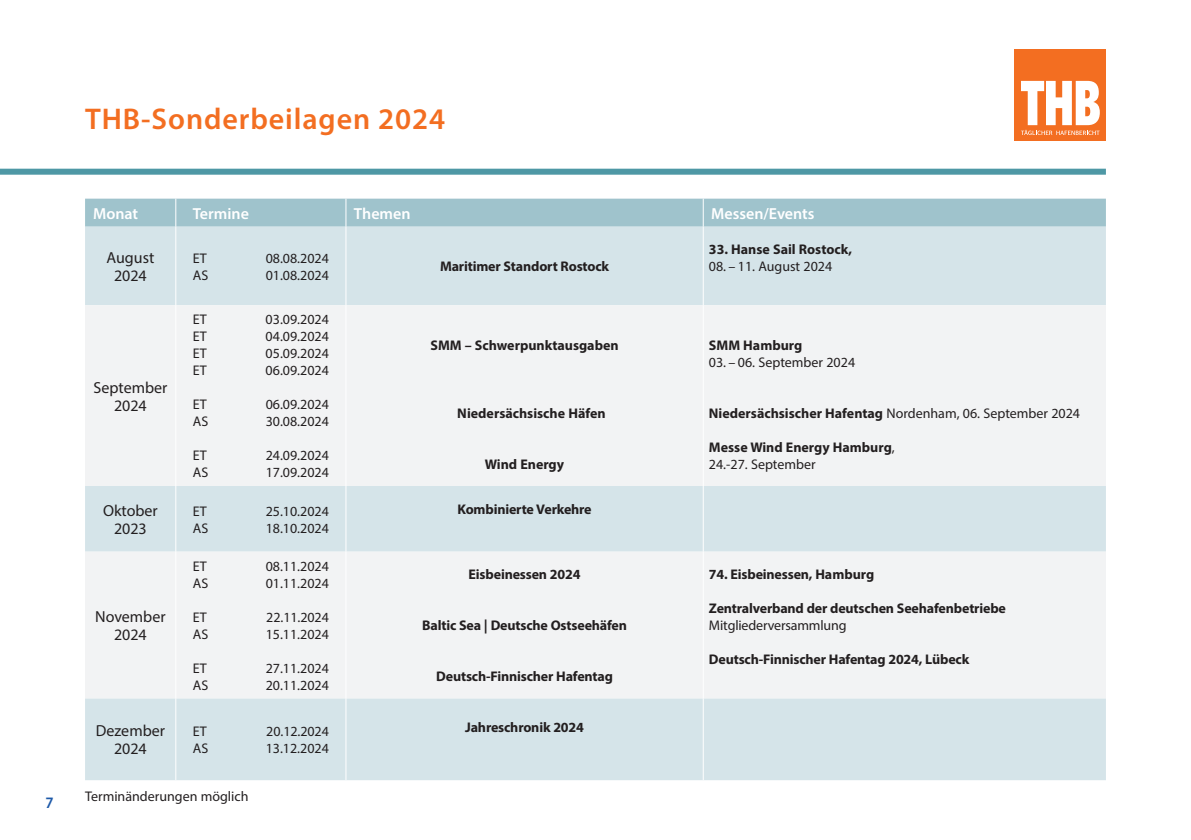
<style>
.page{position:relative;width:1191px;height:840px;background:#fff}
.page>*{position:absolute;margin:0;border:0;box-sizing:border-box;transform-origin:0 0}
.t1{font:600 30px "Myriad Pro";letter-spacing:.03em;color:#f36e21}
.t2{font:16px/18px "Myriad Pro";color:#231f20;text-align:center}
.t3{font:600 16px "Myriad Pro";color:#fff}
.t4{font:600 16px "Myriad Pro";color:#1d59a8;scale:.95 1}
.t5{font:14px "Myriad Pro";color:#231f20}
.t6{font:700 14px/17px "Myriad Pro";letter-spacing:-.01em;color:#231f20}
.s1{font-weight:700}
.s2{font-weight:400}
</style>
<div class="page">
<div style="left:85px;top:226px;width:1021px;height:553px;background:#d5e4e9"></div>
<svg style="left:85px;top:305px;width:1021px;height:393px;fill:#f2f3f4"></svg>
<div style="left:85px;top:198px;width:1021px;height:28px;background:#9fc3cc"></div>
<hr style="left:175px;top:226px;width:1px;height:79px;background:#fff">
<hr style="left:345px;top:226px;width:1px;height:79px;background:#fff">
<hr style="left:702px;top:226px;width:1px;height:79px;background:#fff">
<hr style="left:175px;top:305px;width:1px;height:180px;background:#fff">
<hr style="left:345px;top:305px;width:1px;height:180px;background:#fff">
<hr style="left:702px;top:305px;width:1px;height:180px;background:#fff">
<hr style="left:175px;top:485px;width:1px;height:66px;background:#fff">
<hr style="left:345px;top:485px;width:1px;height:66px;background:#fff">
<hr style="left:702px;top:485px;width:1px;height:66px;background:#fff">
<hr style="left:175px;top:551px;width:1px;height:147px;background:#fff">
<hr style="left:345px;top:551px;width:1px;height:147px;background:#fff">
<hr style="left:702px;top:551px;width:1px;height:147px;background:#fff">
<hr style="left:175px;top:698px;width:1px;height:81px;background:#fff">
<hr style="left:345px;top:698px;width:1px;height:81px;background:#fff">
<hr style="left:702px;top:698px;width:1px;height:81px;background:#fff">
<div style="left:1015px;top:50px;width:91px;height:91px;background:#f36e21"></div>
<svg style="left:1021px;top:81px;width:78px;height:54px"></svg>
<div style="left:0;top:168px;width:1106px;height:6px;background:#4e98a5"></div>
<p class="t4" style="left:45px;top:792px;width:10px">7</p>
<h1 class="t1" style="left:85px;top:100px;width:362px">THB-Sonderbeilagen 2024</h1>
<p class="t3" style="left:93px;top:203px;width:47px">Monat</p>
<p class="t3" style="left:193px;top:203px;width:58px">Termine</p>
<p class="t3" style="left:354px;top:203px;width:58px">Themen</p>
<p class="t3" style="left:711px;top:203px;width:105px">Messen/Events</p>
<p class="t2" style="left:106px;top:248px;width:49px">August<br>2024</p>
<p class="t5" style="left:193px;top:249px;width:16px">ET</p>
<p class="t5" style="left:266px;top:249px;width:65px">08.08.2024</p>
<p class="t6" style="left:709px;top:240px;width:145px">33. Hanse Sail Rostock,</p>
<p class="t5" style="left:709px;top:258px;width:125px">08. – 11. August 2024</p>
<p class="t6" style="left:440px;top:257px;width:171px">Maritimer Standort Rostock</p>
<p class="t5" style="left:193px;top:266px;width:17px">AS</p>
<p class="t5" style="left:266px;top:266px;width:65px">01.08.2024</p>
<p class="t2" style="left:93px;top:378px;width:76px">September<br>2024</p>
<p class="t5" style="left:193px;top:311px;width:16px">ET</p>
<p class="t5" style="left:266px;top:311px;width:65px">03.09.2024</p>
<p class="t5" style="left:193px;top:328px;width:16px">ET</p>
<p class="t5" style="left:266px;top:328px;width:65px">04.09.2024</p>
<p class="t5" style="left:193px;top:345px;width:16px">ET</p>
<p class="t5" style="left:266px;top:345px;width:65px">05.09.2024</p>
<p class="t5" style="left:193px;top:362px;width:16px">ET</p>
<p class="t5" style="left:266px;top:362px;width:65px">06.09.2024</p>
<p class="t5" style="left:193px;top:396px;width:16px">ET</p>
<p class="t5" style="left:266px;top:396px;width:65px">06.09.2024</p>
<p class="t5" style="left:193px;top:413px;width:17px">AS</p>
<p class="t5" style="left:266px;top:413px;width:65px">30.08.2024</p>
<p class="t5" style="left:193px;top:447px;width:16px">ET</p>
<p class="t5" style="left:266px;top:447px;width:65px">24.09.2024</p>
<p class="t5" style="left:193px;top:464px;width:17px">AS</p>
<p class="t5" style="left:266px;top:464px;width:65px">17.09.2024</p>
<p class="t2" style="left:103px;top:501px;width:56px">Oktober<br>2023</p>
<p class="t5" style="left:193px;top:502px;width:16px">ET</p>
<p class="t5" style="left:266px;top:502px;width:65px">25.10.2024</p>
<p class="t5" style="left:193px;top:519px;width:17px">AS</p>
<p class="t5" style="left:266px;top:519px;width:65px">18.10.2024</p>
<p class="t2" style="left:95px;top:607px;width:72px">November<br>2024</p>
<p class="t5" style="left:193px;top:557px;width:16px">ET</p>
<p class="t5" style="left:266px;top:557px;width:65px">08.11.2024</p>
<p class="t5" style="left:193px;top:574px;width:17px">AS</p>
<p class="t5" style="left:266px;top:574px;width:65px">01.11.2024</p>
<p class="t5" style="left:193px;top:608px;width:16px">ET</p>
<p class="t5" style="left:266px;top:608px;width:64px">22.11.2024</p>
<p class="t5" style="left:193px;top:625px;width:17px">AS</p>
<p class="t5" style="left:266px;top:625px;width:65px">15.11.2024</p>
<p class="t5" style="left:193px;top:659px;width:16px">ET</p>
<p class="t5" style="left:266px;top:659px;width:65px">27.11.2024</p>
<p class="t5" style="left:193px;top:676px;width:17px">AS</p>
<p class="t5" style="left:266px;top:676px;width:65px">20.11.2024</p>
<p class="t2" style="left:96px;top:721px;width:71px">Dezember<br>2024</p>
<p class="t5" style="left:193px;top:722px;width:16px">ET</p>
<p class="t5" style="left:266px;top:722px;width:64px">20.12.2024</p>
<p class="t5" style="left:193px;top:739px;width:17px">AS</p>
<p class="t5" style="left:266px;top:739px;width:65px">13.12.2024</p>
<p class="t5" style="left:85px;top:786px;width:165px">Terminänderungen möglich</p>
<p class="t6" style="left:430px;top:336px;width:190px">SMM – Schwerpunktausgaben</p>
<p class="t6" style="left:457px;top:404px;width:150px">Niedersächsische Häfen</p>
<p class="t6" style="left:485px;top:455px;width:81px">Wind Energy</p>
<p class="t6" style="left:457px;top:499px;width:136px">Kombinierte Verkehre</p>
<p class="t6" style="left:468px;top:565px;width:113px">Eisbeinessen 2024</p>
<p class="t6" style="left:422px;top:616px;width:206px">Baltic Sea | Deutsche Ostseehäfen</p>
<p class="t6" style="left:436px;top:667px;width:178px">Deutsch-Finnischer Hafentag</p>
<p class="t6" style="left:465px;top:717px;width:120px">Jahreschronik 2024</p>
<p class="t6" style="left:709px;top:336px;width:95px">SMM Hamburg</p>
<p class="t5" style="left:709px;top:353px;width:148px">03. – 06. September 2024</p>
<p class="t5" style="left:709px;top:404px;width:373px"><span class="s1">Niedersächsischer Hafentag</span> Nordenham, 06. September 2024</p>
<p class="t6" style="left:709px;top:438px;width:187px">Messe Wind Energy Hamburg<span class="s2">,<br>24.-27. September</span></p>
<p class="t6" style="left:709px;top:565px;width:167px">74. Eisbeinessen, Hamburg</p>
<p class="t6" style="left:709px;top:599px;width:298px">Zentralverband der deutschen Seehafenbetriebe</p>
<p class="t5" style="left:709px;top:616px;width:139px">Mitgliederversammlung</p>
<p class="t6" style="left:709px;top:650px;width:262px">Deutsch-Finnischer Hafentag 2024, Lübeck</p>
</div>
